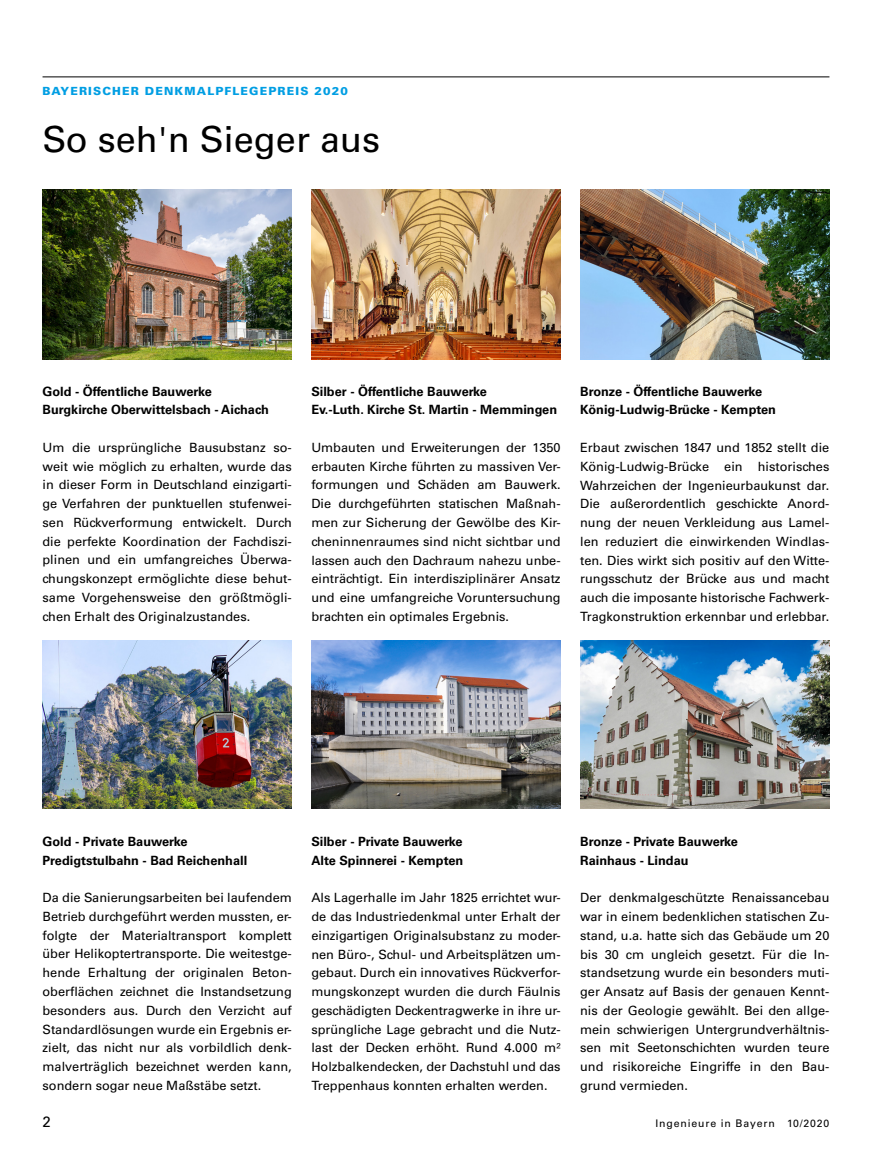
<style>
.page{position:relative;width:872px;height:1170px;background:#fff}
.page>*{position:absolute;margin:0;border:0;box-sizing:border-box;transform-origin:0 0}
.t1{font:36px "Univers LT Std";color:#000}
.t2{font:15px "Univers LT Std";color:#000}
.t3{font:12.75px/18.8px "Univers LT Std";color:#000;text-align:justify}
.t4{font:700 12.75px/18.8px "Univers LT Std";color:#000}
.t5{font:900 11.25px "Univers LT Std";letter-spacing:.1em;color:#009ee3}
.t6{font:10.5px "Univers LT Std";letter-spacing:.08em;color:#000}
</style>
<div class="page">
<hr style="left:43px;top:76px;width:786px;height:1px;background:#000">
<img style="left:43px;top:640px;width:249px;height:168px">
<img style="left:43px;top:190px;width:249px;height:169px">
<img style="left:580px;top:640px;width:249px;height:168px">
<img style="left:311px;top:640px;width:249px;height:168px">
<img style="left:580px;top:190px;width:249px;height:169px">
<img style="left:311px;top:190px;width:249px;height:169px">
<p class="t5" style="left:43px;top:84px;width:307px">BAYERISCHER DENKMALPFLEGEPREIS 2020</p>
<h1 class="t1" style="left:43px;top:117px;width:339px">So seh'n Sieger aus</h1>
<p class="t4" style="left:43px;top:382px;width:228px">Gold - Öffentliche Bauwerke<br>Burgkirche Oberwittelsbach - Aichach</p>
<p class="t3" style="left:43px;top:438px;width:251px">Um die ursprüngliche Bausubstanz so&shy;weit wie möglich zu erhalten, wurde das in dieser Form in Deutschland einzigarti&shy;ge Verfahren der punktuellen stufenwei&shy;sen Rückverformung entwickelt. Durch die perfekte Koordination der Fachdiszi&shy;plinen und ein umfangreiches Überwa&shy;chungskonzept ermöglichte diese behut&shy;same Vorgehensweise den größtmögli&shy;chen Erhalt des Originalzustandes.</p>
<p class="t4" style="left:311px;top:382px;width:247px">Silber - Öffentliche Bauwerke<br>Ev.-Luth. Kirche St. Martin - Memmingen</p>
<p class="t3" style="left:311px;top:438px;width:251px">Umbauten und Erweiterungen der 1350 erbauten Kirche führten zu massiven Ver&shy;formungen und Schäden am Bauwerk.<br>Die durchgeführten statischen Maßnah&shy;men zur Sicherung der Gewölbe des Kir&shy;cheninnenraumes sind nicht sichtbar und lassen auch den Dachraum nahezu unbe&shy;einträchtigt. Ein interdisziplinärer Ansatz und eine umfangreiche Voruntersuchung brachten ein optimales Ergebnis.</p>
<p class="t4" style="left:580px;top:382px;width:197px">Bronze - Öffentliche Bauwerke<br>König-Ludwig-Brücke - Kempten</p>
<p class="t3" style="left:580px;top:438px;width:251px">Erbaut zwischen 1847 und 1852 stellt die König-Ludwig-Brücke ein historisches Wahrzeichen der Ingenieurbaukunst dar.<br>Die außerordentlich geschickte Anord&shy;nung der neuen Verkleidung aus Lamel&shy;len reduziert die einwirkenden Windlas&shy;ten. Dies wirkt sich positiv auf den Witte&shy;rungsschutz der Brücke aus und macht auch die imposante historische Fachwerk-Tragkonstruktion erkennbar und erlebbar.</p>
<p class="t4" style="left:43px;top:832px;width:206px">Gold - Private Bauwerke<br>Predigtstulbahn - Bad Reichenhall</p>
<p class="t3" style="left:43px;top:888px;width:251px">Da die Sanierungsarbeiten bei laufendem Betrieb durchgeführt werden mussten, er&shy;folgte der Materialtransport komplett über Helikoptertransporte. Die weitestge&shy;hende Erhaltung der originalen Beton&shy;oberflächen zeichnet die Instandsetzung besonders aus. Durch den Verzicht auf Standardlösungen wurde ein Ergebnis er&shy;zielt, das nicht nur als vorbildlich denk&shy;malverträglich bezeichnet werden kann, sondern sogar neue Maßstäbe setzt.</p>
<p class="t4" style="left:311px;top:832px;width:153px">Silber - Private Bauwerke<br>Alte Spinnerei - Kempten</p>
<p class="t3" style="left:311px;top:888px;width:251px">Als Lagerhalle im Jahr 1825 errichtet wur&shy;de das Industriedenkmal unter Erhalt der einzigartigen Originalsubstanz zu moder&shy;nen Büro-, Schul- und Arbeitsplätzen um&shy;gebaut. Durch ein innovatives Rückverfor&shy;mungskonzept wurden die durch Fäulnis geschädigten Deckentragwerke in ihre ur&shy;sprüngliche Lage gebracht und die Nutz&shy;last der Decken erhöht. Rund 4.000 m²<br>Holzbalkendecken, der Dachstuhl und das Treppenhaus konnten erhalten werden.</p>
<p class="t4" style="left:580px;top:832px;width:159px">Bronze - Private Bauwerke<br>Rainhaus - Lindau</p>
<p class="t3" style="left:580px;top:888px;width:251px">Der denkmalgeschützte Renaissancebau war in einem bedenklichen statischen Zu&shy;stand, u.a. hatte sich das Gebäude um 20 bis 30 cm ungleich gesetzt. Für die In&shy;standsetzung wurde ein besonders muti&shy;ger Ansatz auf Basis der genauen Kennt&shy;nis der Geologie gewählt. Bei den allge&shy;mein schwierigen Untergrundverhältnis&shy;sen mit Seetonschichten wurden teure und risikoreiche Eingriffe in den Bau&shy;grund vermieden.</p>
<p class="t2" style="left:43px;top:1112px;width:10px">2</p>
<p class="t6" style="left:655px;top:1117px;width:175px">Ingenieure in Bayern 10/2020</p>
</div>
